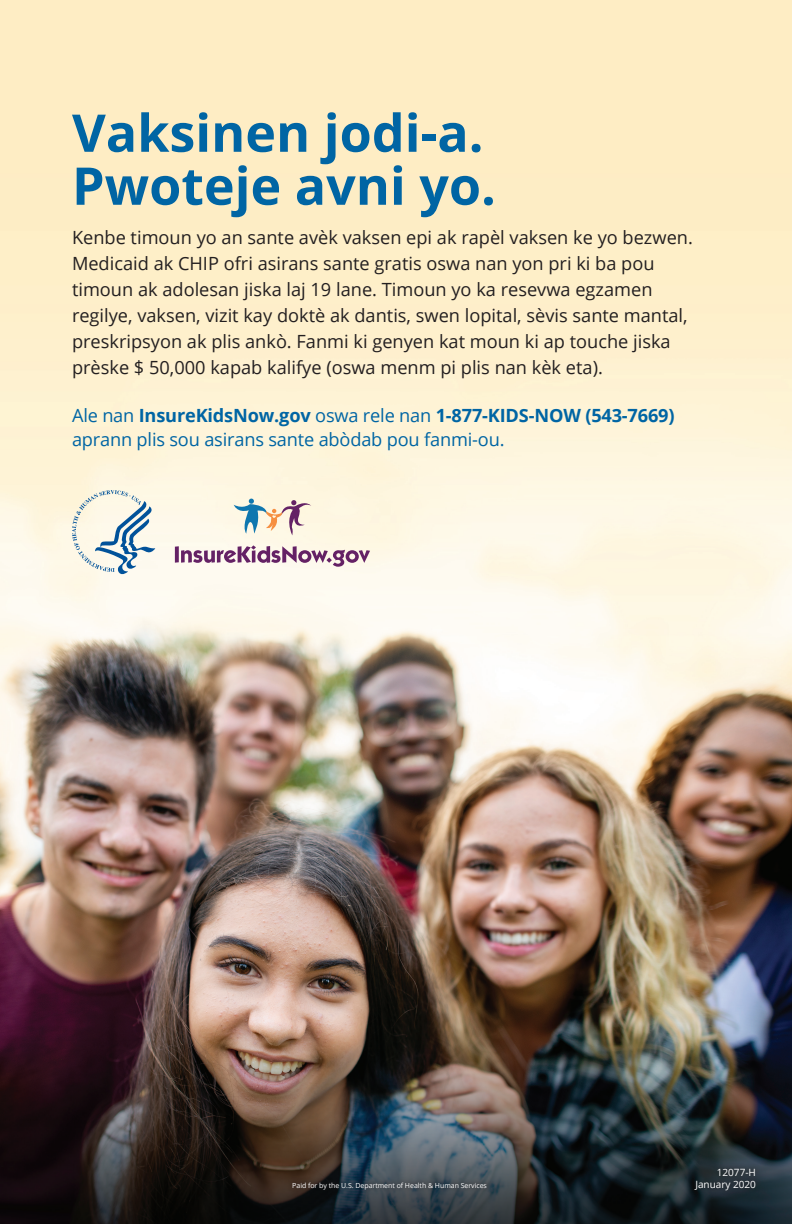
<style>
.page{position:relative;width:792px;height:1224px;background:#fff}
.page>*{position:absolute;margin:0;border:0;box-sizing:border-box;transform-origin:0 0}
.t1{font:700 52px/53px "Open Sans";color:#0065a4}
.t2{font:18.2px/26px "Open Sans";color:#231f20}
.t3{font:18.2px/24px "Open Sans";letter-spacing:-.01em;color:#0065a4}
.t4{font:10px/12px "Open Sans";color:#fff;text-align:right}
.t5{font:7px "Open Sans";letter-spacing:-.005em;color:#fff}
.s1{font-weight:700}
</style>
<div class="page">
<img style="left:0;top:0;width:792px;height:1224px">
<svg style="left:631px;top:1164px;width:129px;height:31px"></svg>
<svg style="left:288px;top:1177px;width:203px;height:17px"></svg>
<svg style="left:72px;top:490px;width:83px;height:85px"></svg>
<svg style="left:234px;top:499px;width:77px;height:36px"></svg>
<svg style="left:175px;top:545px;width:195px;height:22px"></svg>
<h1 class="t1" style="left:72px;top:105px;width:425px">Vaksinen jodi-a.<br>Pwoteje avni yo.</h1>
<p class="t2" style="left:72px;top:224px;width:622px">Kenbe timoun yo an sante avèk vaksen epi ak rapèl vaksen ke yo bezwen.<br>Medicaid ak CHIP ofri asirans sante gratis oswa nan yon pri ki ba pou timoun ak adolesan jiska laj 19 lane. Timoun yo ka resevwa egzamen regilye, vaksen, vizit kay doktè ak dantis, swen lopital, sèvis sante mantal, preskripsyon ak plis ankò. Fanmi ki genyen kat moun ki ap touche jiska prèske $ 50,000 kapab kalifye (oswa menm pi plis nan kèk eta).</p>
<p class="t3" style="left:72px;top:403px;width:604px">Ale nan <span class="s1">InsureKidsNow.gov</span> oswa rele nan <span class="s1">1-877-KIDS-NOW (543-7669) </span>aprann plis sou asirans sante abòdab pou fanmi-ou.</p>
<p class="t5" style="left:292px;top:1180px;width:196px">Paid for by the U.S. Department of Health &amp; Human Services</p>
<p class="t4" style="left:695px;top:1166px;width:62px">12077-H<br>January 2020</p>
</div>
